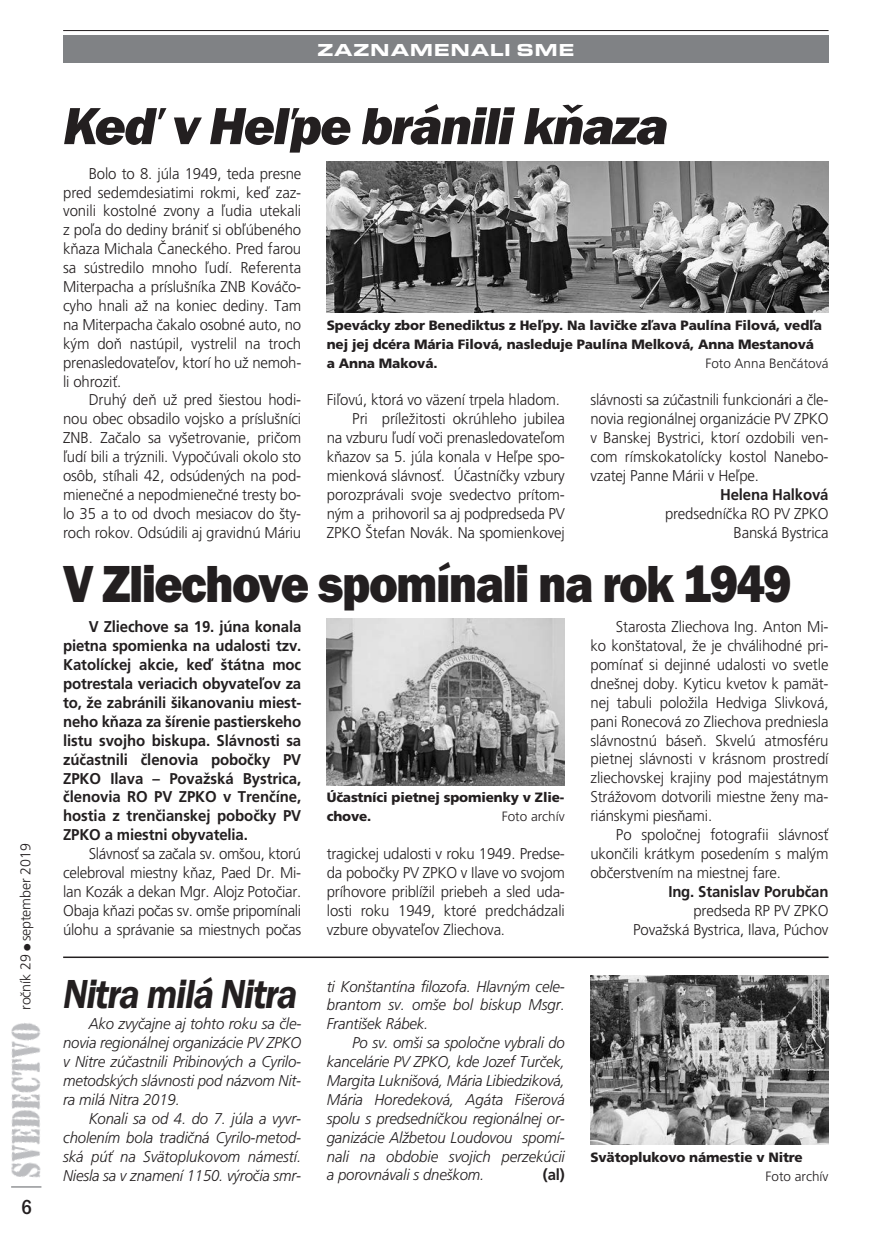
<style>
.page{position:relative;width:874px;height:1240px;background:#fff}
.page>*{position:absolute;margin:0;border:0;box-sizing:border-box;transform-origin:0 0}
.t1{font:54px "Franklin Got Itc TCE Heav";letter-spacing:-.035em;color:#231f20;scale:.9 1}
.t2{font:54px "Franklin Got Itc TCE Heav Ital";letter-spacing:-.035em;color:#231f20}
.t3{font:italic 600 42px "Franklin Got Itc TCE";letter-spacing:-.035em;color:#231f20;scale:.9 1}
.t4{font:500 condensed 21px "Franklin Got Itc TCE";color:#231f20}
.t5{font:18px "Eurostile TCE Blac Exte";letter-spacing:.03em;color:#fff}
.t6{font:300 15.6px/18.9px "Frutiger CE";letter-spacing:-.01em;color:#231f20;text-align:justify;scale:.96 1}
.t7{font:italic 300 15.6px/18.9px "Frutiger CE";letter-spacing:-.01em;color:#231f20;text-align:justify;scale:.96 1}
.t8{font:700 15.6px/18.9px "Frutiger CE";letter-spacing:-.01em;color:#231f20;text-align:justify;scale:.96 1}
.t9{font:300 14.25px "Frutiger CE";letter-spacing:-.01em;color:#231f20}
.t10{font:900 13.5px/18.9px "Frutiger CE";letter-spacing:-.01em;color:#231f20}
.t11{font:300 13.5px "Frutiger CE";color:#231f20}
</style>
<div class="page">
<div style="left:63px;top:35px;width:766px;height:28px;background:#808285"></div>
<hr style="left:63px;top:30px;width:766px;height:1px;background:#231f20">
<img style="left:11px;top:1023px;width:30px;height:155px">
<hr style="left:11px;top:1186px;width:30px;height:1px;background:#939598">
<img style="left:327px;top:162px;width:502px;height:150px">
<img style="left:327px;top:619px;width:238px;height:166px">
<img style="left:590px;top:976px;width:239px;height:169px">
<hr style="left:63px;top:956px;width:766px;height:2px;background:#231f20">
<p class="t9" style="left:20px;top:1010px;width:168px;rotate:-90deg">roãník 29 ● september 2019</p>
<h3 class="t4" style="left:21px;top:1200px;width:12px">6</h3>
<p class="t5" style="left:317px;top:44px;width:259px">ZAZNAMENALI SME</p>
<h1 class="t2" style="left:63px;top:107px;width:607px">Keď v Heľpe bránili kňaza</h1>
<p class="t6" style="left:63px;top:165px;width:250px;text-indent:26px">Bolo to 8. júla 1949, teda presne pred sedemdesiatimi rokmi, keì zaz&shy;vonili kostolné zvony a ºudia utekali z poºa do dediny brániÈ si obºúbeného kÀaza Michala âaneckého. Pred farou sa sústredilo mnoho ºudí. Referenta Miterpacha a príslu‰níka ZNB Kováão&shy;cyho hnali aÏ na koniec dediny. Tam na Miterpacha ãakalo osobné auto, no k˘m doÀ nastúpil, vystrelil na troch prenasledovateºov, ktorí ho uÏ nemoh&shy;li ohroziÈ.</p>
<p class="t6" style="left:63px;top:392px;width:250px;text-indent:26px">Druh˘ deÀ uÏ pred ‰iestou hodi&shy;nou obec obsadilo vojsko a príslu‰níci ZNB. Zaãalo sa vy‰etrovanie, priãom ºudí bili a tr˘znili. Vypoãúvali okolo sto osôb, stíhali 42, odsúden˘ch na pod&shy;mieneãné a nepodmieneãné tresty bo&shy;lo 35 a to od dvoch mesiacov do ‰ty&shy;roch rokov. Odsúdili aj gravidnú Máriu</p>
<p class="t6" style="left:327px;top:392px;width:244px">Fiºovú, ktorá vo väzení trpela hladom.</p>
<p class="t10" style="left:327px;top:317px;width:497px">Spevácky zbor Benediktus z Heºpy. Na laviãke zºava Paulína Filová, vedºa nej jej dcéra Mária Filová, nasleduje Paulína Melková, Anna Mestanová a Anna Maková.</p>
<p class="t11" style="left:705px;top:358px;width:125px">Foto Anna Benãátová</p>
<p class="t6" style="left:590px;top:392px;width:250px">slávnosti sa zúãastnili funkcionári a ãle&shy;novia regionálnej organizácie PV ZPKO v Banskej Bystrici, ktorí ozdobili ven&shy;com rímskokatolícky kostol Nanebo&shy;vzatej Panne Márii v Heºpe.</p>
<p class="t8" style="left:720px;top:486px;width:115px">Helena Halková</p>
<p class="t6" style="left:665px;top:505px;width:172px;text-align:right">predsedníãka RO PV ZPKO<br>Banská Bystrica</p>
<p class="t6" style="left:352px;top:410px;width:223px">Pri príleÏitosti okrúhleho jubilea</p>
<p class="t6" style="left:327px;top:429px;width:250px">na vzburu ºudí voãi prenasledovateºom</p>
<p class="t6" style="left:327px;top:448px;width:250px">kÀazov sa 5. júla konala v Heºpe spo-</p>
<p class="t6" style="left:327px;top:467px;width:250px">mienková slávnosÈ. Úãastníãky vzbury</p>
<p class="t6" style="left:327px;top:486px;width:250px">porozprávali svoje svedectvo prítom-</p>
<p class="t6" style="left:327px;top:505px;width:250px">n˘m a prihovoril sa aj podpredseda PV</p>
<p class="t6" style="left:327px;top:524px;width:250px">ZPKO ·tefan Novák. Na spomienkovej</p>
<h1 class="t1" style="left:63px;top:565px;width:811px">V Zliechove spomínali na rok 1949</h1>
<p class="t8" style="left:63px;top:619px;width:250px;text-indent:26px">V Zliechove sa 19. júna konala pietna spomienka na udalosti tzv.<br>Katolíckej akcie, keì ‰tátna moc potrestala veriacich obyvateºov za to, Ïe zabránili ‰ikanovaniu miest&shy;neho kÀaza za ‰írenie pastierskeho listu svojho biskupa. Slávnosti sa zúãastnili ãlenovia poboãky PV ZPKO Ilava – PovaÏská Bystrica, ãlenovia RO PV ZPKO v Trenãíne, hostia z trenãianskej poboãky PV ZPKO a miestni obyvatelia.</p>
<p class="t6" style="left:63px;top:845px;width:250px;text-indent:26px">SlávnosÈ sa zaãala sv. om‰ou, ktorú celebroval miestny kÀaz, Paed Dr. Mi&shy;lan Kozák a dekan Mgr. Alojz Potoãiar.<br>Obaja kÀazi poãas sv. om‰e pripomínali úlohu a správanie sa miestnych poãas</p>
<p class="t6" style="left:327px;top:845px;width:250px">tragickej udalosti v roku 1949. Predse&shy;da poboãky PV ZPKO v Ilave vo svojom príhovore priblíÏil priebeh a sled uda&shy;losti roku 1949, ktoré predchádzali vzbure obyvateºov Zliechova.</p>
<p class="t10" style="left:327px;top:789px;width:239px">Úãastníci pietnej spomienky v Zlie&shy;chove.</p>
<p class="t11" style="left:502px;top:811px;width:64px">Foto archív</p>
<h2 class="t3" style="left:63px;top:978px;width:262px">Nitra milá Nitra</h2>
<p class="t7" style="left:63px;top:1015px;width:250px;text-indent:26px">Ako zvyãajne aj tohto roku sa ãle&shy;novia regionálnej organizácie PV ZPKO v Nitre zúãastnili Pribinov˘ch a Cyrilo&shy;metodsk˘ch slávnosti pod názvom Nit&shy;ra milá Nitra 2019.</p>
<p class="t7" style="left:63px;top:1110px;width:250px;text-indent:26px">Konali sa od 4. do 7. júla a vyvr&shy;cholením bola tradiãná Cyrilo-metod&shy;ská púÈ na Svätoplukovom námestí.<br>Niesla sa v znamení 1150. v˘roãia smr-</p>
<p class="t7" style="left:327px;top:978px;width:250px">ti Kon‰tantína filozofa. Hlavn˘m cele&shy;brantom sv. om‰e bol biskup Msgr.<br>Franti‰ek Rábek.</p>
<p class="t7" style="left:327px;top:1034px;width:250px;text-indent:26px">Po sv. om‰i sa spoloãne vybrali do kancelárie PV ZPKO, kde Jozef Turãek, Margita Lukni‰ová, Mária Libiedziková, Mária Horedeková, Agáta Fi‰erová spolu s predsedníãkou regionálnej or&shy;ganizácie AlÏbetou Loudovou spomí&shy;nali na obdobie svojich perzekúcii a porovnávali s dne‰kom.</p>
<p class="t8" style="left:543px;top:1167px;width:24px">(al)</p>
<p class="t6" style="left:590px;top:618px;width:250px;text-indent:26px">Starosta Zliechova Ing. Anton Mi&shy;ko kon‰tatoval, Ïe je chválihodné pri&shy;pomínaÈ si dejinné udalosti vo svetle dne‰nej doby. Kyticu kvetov k pamät&shy;nej tabuli poloÏila Hedviga Slivková, pani Ronecová zo Zliechova predniesla slávnostnú báseÀ. Skvelú atmosféru pietnej slávnosti v krásnom prostredí zliechovskej krajiny pod majestátnym StráÏovom dotvorili miestne Ïeny ma&shy;riánskymi piesÀami.</p>
<p class="t6" style="left:590px;top:826px;width:250px;text-indent:26px">Po spoloãnej fotografii slávnosÈ ukonãili krátkym posedením s mal˘m obãerstvením na miestnej fare.</p>
<p class="t8" style="left:668px;top:883px;width:168px">Ing. Stanislav Porubãan</p>
<p class="t6" style="left:633px;top:902px;width:205px;text-align:right">predseda RP PV ZPKO<br>PovaÏská Bystrica, Ilava, Púchov</p>
<p class="t10" style="left:590px;top:1149px;width:214px">Svätoplukovo námestie v Nitre</p>
<p class="t11" style="left:766px;top:1170px;width:64px">Foto archív</p>
</div>
